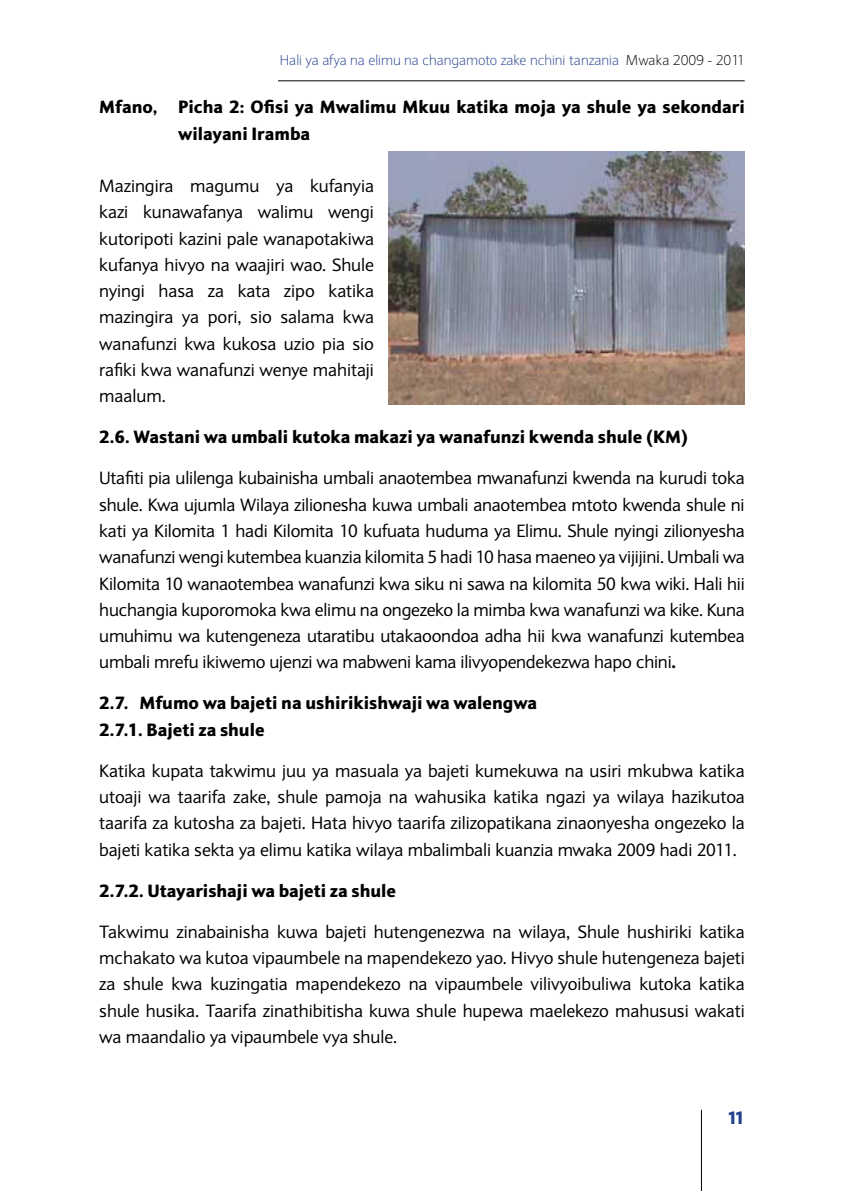
<style>
.page{position:relative;width:844px;height:1191px;background:#fff}
.page>*{position:absolute;margin:0;border:0;box-sizing:border-box;transform-origin:0 0}
.t1{font:17.5px/26.2px "Expert Sans";color:#000;text-align:justify}
.t2{font:900 17.5px/26.2px "Expert Sans";color:#000}
.t3{font:900 17.5px "Expert Sans";color:#25408f}
.t4{font:200 14px "Expert Sans";color:#25408f}
.s1{color:#000}
.s2{font-weight:900}
</style>
<div class="page">
<hr style="left:701px;top:1110px;width:1px;height:81px;background:#000">
<hr style="left:278px;top:81px;width:466px;height:1px;background:#000">
<img style="left:389px;top:151px;width:355px;height:253px">
<p class="t4" style="left:280px;top:52px;width:466px">Hali ya afya na elimu na changamoto zake nchini tanzania <span class="s1">Mwaka 2009 - 2011</span></p>
<p class="t2" style="left:178px;top:93px;width:568px;text-indent:-79px">Mfano, Picha 2: Ofisi ya Mwalimu Mkuu katika moja ya shule ya sekondari wilayani Iramba</p>
<p class="t1" style="left:99px;top:173px;width:276px">Mazingira magumu ya kufanyia kazi kunawafanya walimu wengi kutoripoti kazini pale wanapotakiwa kufanya hivyo na waajiri wao. Shule nyingi hasa za kata zipo katika mazingira ya pori, sio salama kwa wanafunzi kwa kukosa uzio pia sio rafiki kwa wanafunzi wenye mahitaji maalum.</p>
<p class="t2" style="left:99px;top:423px;width:590px">2.6. Wastani wa umbali kutoka makazi ya wanafunzi kwenda shule (KM)</p>
<p class="t1" style="left:99px;top:465px;width:646px">Utafiti pia ulilenga kubainisha umbali anaotembea mwanafunzi kwenda na kurudi toka shule. Kwa ujumla Wilaya zilionesha kuwa umbali anaotembea mtoto kwenda shule ni kati ya Kilomita 1 hadi Kilomita 10 kufuata huduma ya Elimu. Shule nyingi zilionyesha wanafunzi wengi kutembea kuanzia kilomita 5 hadi 10 hasa maeneo ya vijijini. Umbali wa Kilomita 10 wanaotembea wanafunzi kwa siku ni sawa na kilomita 50 kwa wiki. Hali hii huchangia kuporomoka kwa elimu na ongezeko la mimba kwa wanafunzi wa kike. Kuna umuhimu wa kutengeneza utaratibu utakaoondoa adha hii kwa wanafunzi kutembea umbali mrefu ikiwemo ujenzi wa mabweni kama ilivyopendekezwa hapo chini<span class="s2">.</span></p>
<p class="t2" style="left:99px;top:689px;width:439px">2.7. Mfumo wa bajeti na ushirikishwaji wa walengwa<br>2.7.1. Bajeti za shule</p>
<p class="t1" style="left:99px;top:757px;width:646px">Katika kupata takwimu juu ya masuala ya bajeti kumekuwa na usiri mkubwa katika utoaji wa taarifa zake, shule pamoja na wahusika katika ngazi ya wilaya hazikutoa taarifa za kutosha za bajeti. Hata hivyo taarifa zilizopatikana zinaonyesha ongezeko la bajeti katika sekta ya elimu katika wilaya mbalimbali kuanzia mwaka 2009 hadi 2011.</p>
<p class="t2" style="left:99px;top:876px;width:298px">2.7.2. Utayarishaji wa bajeti za shule</p>
<p class="t1" style="left:99px;top:918px;width:646px">Takwimu zinabainisha kuwa bajeti hutengenezwa na wilaya, Shule hushiriki katika mchakato wa kutoa vipaumbele na mapendekezo yao. Hivyo shule hutengeneza bajeti za shule kwa kuzingatia mapendekezo na vipaumbele vilivyoibuliwa kutoka katika shule husika. Taarifa zinathibitisha kuwa shule hupewa maelekezo mahususi wakati wa maandalio ya vipaumbele vya shule.</p>
<p class="t3" style="left:726px;top:1106px;width:19px">11</p>
</div>
